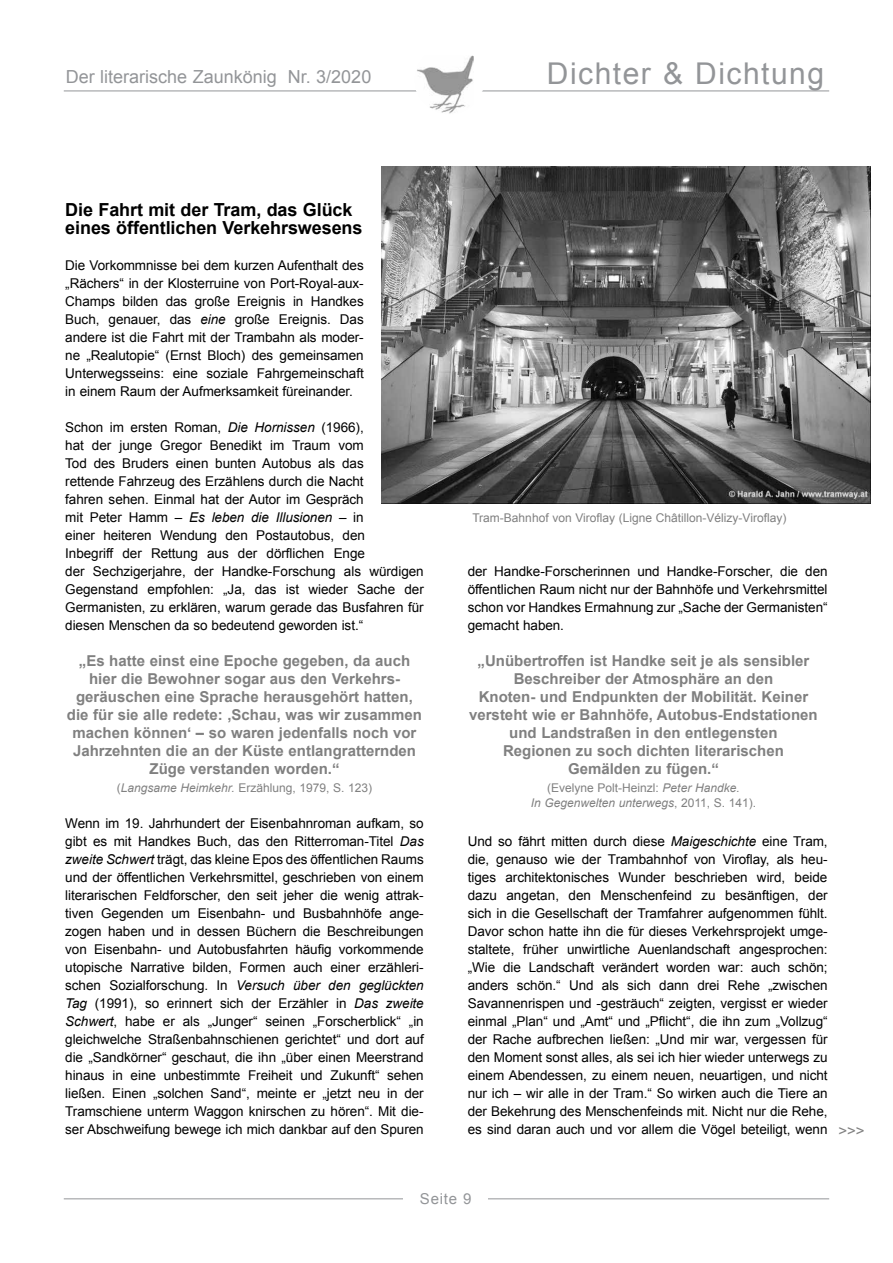
<style>
.page{position:relative;width:893px;height:1263px;background:#fff}
.page>*{position:absolute;margin:0;border:0;box-sizing:border-box;transform-origin:0 0}
.t1{font:30px "Arial";letter-spacing:.05em;color:#939598}
.t2{font:700 18px/18px "Arial";letter-spacing:-.005em;color:#000}
.t3{font:18px "Arial";color:#939598}
.t4{font:700 15px/18px "Arial";color:#808080;text-align:center}
.t5{font:15px "Arial";letter-spacing:.05em;color:#939598}
.t6{font:13.5px/18px "Arial";letter-spacing:-.005em;color:#000;text-align:justify}
.t7{font:12px "Arial";color:#808080}
.t8{font:italic 12px/15px "Arial";color:#808080;text-align:center}
.s1{font-style:italic}
.s2{font-style:normal}
.s3{font-size:15px;color:#808080}
</style>
<div class="page">
<img style="left:382px;top:166px;width:489px;height:338px">
<hr style="left:64px;top:91px;width:765px;height:1px;background:#939598">
<hr style="left:64px;top:1198px;width:765px;height:1px;background:#939598">
<div style="left:404px;top:1191px;width:84px;height:27px;background:#fff"></div>
<div style="left:415px;top:45px;width:69px;height:69px;background:#fff;border-radius:50%"></div>
<img style="left:415px;top:56px;width:59px;height:56px">
<div style="left:415px;top:45px;width:69px;height:69px;border:1px solid #fff;border-radius:50%"></div>
<h2 class="t3" style="left:66px;top:67px;width:307px">Der literarische Zaunkönig Nr. 3/2020</h2>
<h1 class="t1" style="left:547px;top:57px;width:279px">Dichter &amp; Dichtung</h1>
<h2 class="t2" style="left:65px;top:201px;width:299px">Die Fahrt mit der Tram, das Glück eines öffentlichen Verkehrswesens</h2>
<p class="t6" style="left:65px;top:256px;width:300px">Die Vorkommnisse bei dem kurzen Aufenthalt des „Rächers“ in der Klosterruine von Port-Royal-aux-Champs bilden das große Ereignis in Handkes Buch, genauer, das <span class="s1">eine</span> große Ereignis. Das andere ist die Fahrt mit der Trambahn als moder&shy;ne „Realutopie“ (Ernst Bloch) des gemeinsamen Unterwegsseins: eine soziale Fahrgemeinschaft in einem Raum der Aufmerksamkeit füreinander.</p>
<p class="t6" style="left:65px;top:418px;width:360px;text-align:left">Schon im ersten Roman, <span class="s1">Die Hornissen</span> (1966),<br>hat der junge Gregor Benedikt im Traum vom<br>Tod des Bruders einen bunten Autobus als das<br>rettende Fahrzeug des Erzählens durch die Nacht<br>fahren sehen. Einmal hat der Autor im Gespräch<br>mit Peter Hamm – <span class="s1">Es leben die Illusionen</span> – in<br>einer heiteren Wendung den Postautobus, den<br>Inbegriff der Rettung aus der dörflichen Enge<br>der Sechzigerjahre, der Handke-Forschung als würdigen Gegenstand empfohlen: „Ja, das ist wieder Sache der Germanisten, zu erklären, warum gerade das Busfahren für diesen Menschen da so bedeutend geworden ist.“</p>
<p class="t4" style="left:67px;top:652px;width:357px">„Es hatte einst eine Epoche gegeben, da auch hier die Bewohner sogar aus den Verkehrs&shy;geräuschen eine Sprache herausgehört hatten, die für sie alle redete: ‚Schau, was wir zusammen machen können‘ – so waren jedenfalls noch vor Jahrzehnten die an der Küste entlangratternden Züge verstanden worden.“</p>
<p class="t7" style="left:117px;top:781px;width:257px">(<span class="s1">Langsame Heimkehr.</span> Erzählung, 1979, S. 123)</p>
<p class="t6" style="left:65px;top:814px;width:360px">Wenn im 19. Jahrhundert der Eisenbahnroman aufkam, so gibt es mit Handkes Buch, das den Ritterroman-Titel <span class="s1">Das zweite Schwert</span> trägt, das kleine Epos des öffentlichen Raums und der öffentlichen Verkehrsmittel, geschrieben von einem literarischen Feldforscher, den seit jeher die wenig attrak&shy;tiven Gegenden um Eisenbahn- und Busbahnhöfe ange&shy;zogen haben und in dessen Büchern die Beschreibungen von Eisenbahn- und Autobusfahrten häufig vorkommende utopische Narrative bilden, Formen auch einer erzähleri&shy;schen Sozialforschung. In <span class="s1">Versuch über den geglückten Tag</span> (1991), so erinnert sich der Erzähler in <span class="s1">Das zweite Schwert</span>, habe er als „Junger“ seinen „Forscherblick“ „in gleichwelche Straßenbahnschienen gerichtet“ und dort auf die „Sandkörner“ geschaut, die ihn „über einen Meerstrand hinaus in eine unbestimmte Freiheit und Zukunft“ sehen ließen. Einen „solchen Sand“, meinte er „jetzt neu in der Tramschiene unterm Waggon knirschen zu hören“. Mit die&shy;ser Abschweifung bewege ich mich dankbar auf den Spuren</p>
<p class="t7" style="left:472px;top:511px;width:315px">Tram-Bahnhof von Viroflay (Ligne Châtillon-Vélizy-Viroflay)</p>
<p class="t6" style="left:468px;top:562px;width:361px">der Handke-Forscherinnen und Handke-Forscher, die den öffentlichen Raum nicht nur der Bahnhöfe und Verkehrsmittel schon vor Handkes Ermahnung zur „Sache der Germanisten“ gemacht haben.</p>
<p class="t4" style="left:469px;top:652px;width:350px">„Unübertroffen ist Handke seit je als sensibler Beschreiber der Atmosphäre an den<br>Knoten- und Endpunkten der Mobilität. Keiner versteht wie er Bahnhöfe, Autobus-Endstationen und Landstraßen in den entlegensten<br>Regionen zu soch dichten literarischen Gemälden zu fügen.“</p>
<p class="t8" style="left:531px;top:780px;width:227px"><span class="s2">(Evelyne Polt-Heinzl:</span> Peter Handke.<br>In Gegenwelten unterwegs<span class="s2">, 2011, S. 141).</span></p>
<p class="t6" style="left:468px;top:832px;width:398px;text-align:left">Und so fährt mitten durch diese <span class="s1">Maigeschichte</span> eine Tram,<br>die, genauso wie der Trambahnhof von Viroflay, als heu-<br>tiges architektonisches Wunder beschrieben wird, beide<br>dazu angetan, den Menschenfeind zu besänftigen, der<br>sich in die Gesellschaft der Tramfahrer aufgenommen fühlt.<br>Davor schon hatte ihn die für dieses Verkehrsprojekt umge&shy;staltete, früher unwirtliche Auenlandschaft angesprochen:<br>„Wie die Landschaft verändert worden war: auch schön; anders schön.“ Und als sich dann drei Rehe „zwischen Savannenrispen und -gesträuch“ zeigten, vergisst er wieder einmal „Plan“ und „Amt“ und „Pflicht“, die ihn zum „Vollzug“<br>der Rache aufbrechen ließen: „Und mir war, vergessen für<br>den Moment sonst alles, als sei ich hier wieder unterwegs zu einem Abendessen, zu einem neuen, neuartigen, und nicht<br>nur ich – wir alle in der Tram.“ So wirken auch die Tiere an<br>der Bekehrung des Menschenfeinds mit. Nicht nur die Rehe,<br>es sind daran auch und vor allem die Vögel beteiligt, wenn <span class="s3">&gt;&gt;&gt;</span></p>
<p class="t5" style="left:420px;top:1190px;width:53px">Seite 9</p>
</div>
